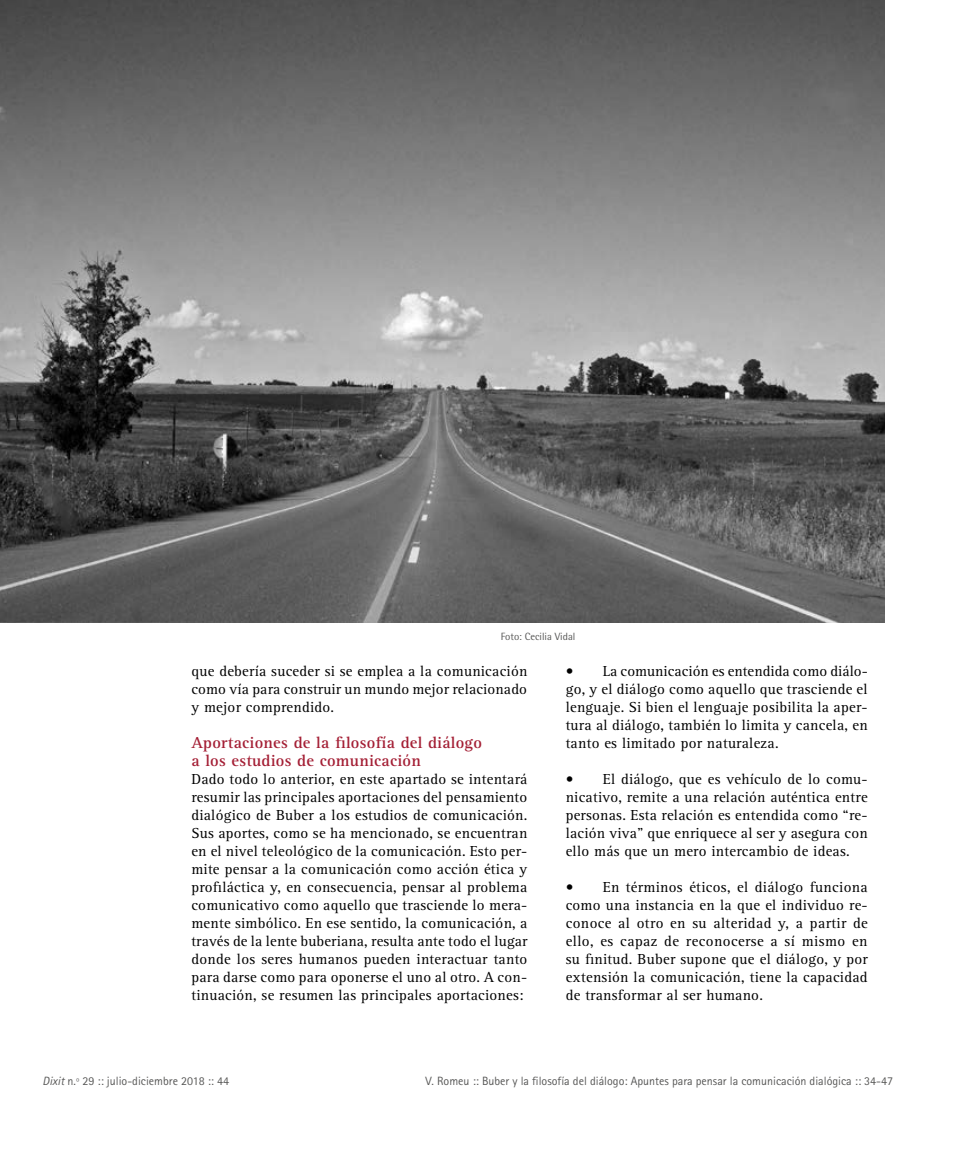
<style>
.page{position:relative;width:957px;height:1149px;background:#fff}
.page>*{position:absolute;margin:0;border:0;box-sizing:border-box;transform-origin:0 0}
.t1{font:700 16.5px/18px "Rotis Serif Std";letter-spacing:.015em;color:#a41f35}
.t2{font:15px/18px "Rotis Serif Std";letter-spacing:.015em;color:#000;text-align:justify}
.t3{font:12px "Rotis Sans Serif Std";color:#575756}
.t4{font:10.5px "Rotis Semi Sans Std";color:#575756}
.s1{font-style:italic}
</style>
<div class="page">
<img style="left:0;top:0;width:884px;height:622px">
<p class="t4" style="left:501px;top:630px;width:76px">Foto: Cecilia Vidal</p>
<p class="t2" style="left:191px;top:662px;width:337px">que debería suceder si se emplea a la comunicación como vía para construir un mundo mejor relacionado y mejor comprendido.</p>
<p class="t1" style="left:191px;top:733px;width:292px">Aportaciones de la filosofía del diálogo a los estudios de comunicación</p>
<p class="t2" style="left:191px;top:770px;width:338px">Dado todo lo anterior, en este apartado se intentará resumir las principales aportaciones del pensamiento dialógico de Buber a los estudios de comunicación.<br>Sus aportes, como se ha mencionado, se encuentran en el nivel teleológico de la comunicación. Esto per&shy;mite pensar a la comunicación como acción ética y profiláctica y, en consecuencia, pensar al problema comunicativo como aquello que trasciende lo mera&shy;mente simbólico. En ese sentido, la comunicación, a través de la lente buberiana, resulta ante todo el lugar donde los seres humanos pueden interactuar tanto para darse como para oponerse el uno al otro. A con&shy;tinuación, se resumen las principales aportaciones:</p>
<p class="t2" style="left:566px;top:662px;width:304px">• La comunicación es entendida como diálo&shy;go, y el diálogo como aquello que trasciende el lenguaje. Si bien el lenguaje posibilita la aper&shy;tura al diálogo, también lo limita y cancela, en tanto es limitado por naturaleza.</p>
<p class="t2" style="left:566px;top:770px;width:303px">• El diálogo, que es vehículo de lo comu&shy;nicativo, remite a una relación auténtica entre personas. Esta relación es entendida como “re&shy;lación viva” que enriquece al ser y asegura con ello más que un mero intercambio de ideas.</p>
<p class="t2" style="left:566px;top:878px;width:304px">• En términos éticos, el diálogo funciona como una instancia en la que el individuo re&shy;conoce al otro en su alteridad y, a partir de ello, es capaz de reconocerse a sí mismo en su finitud. Buber supone que el diálogo, y por extensión la comunicación, tiene la capacidad de transformar al ser humano.</p>
<p class="t3" style="left:43px;top:1073px;width:188px"><span class="s1">Dixit</span> n.º 29 :: julio-diciembre 2018 :: 44</p>
<p class="t3" style="left:425px;top:1073px;width:469px">V. Romeu :: Buber y la filosofía del diálogo: Apuntes para pensar la comunicación dialógica :: 34-47</p>
</div>
